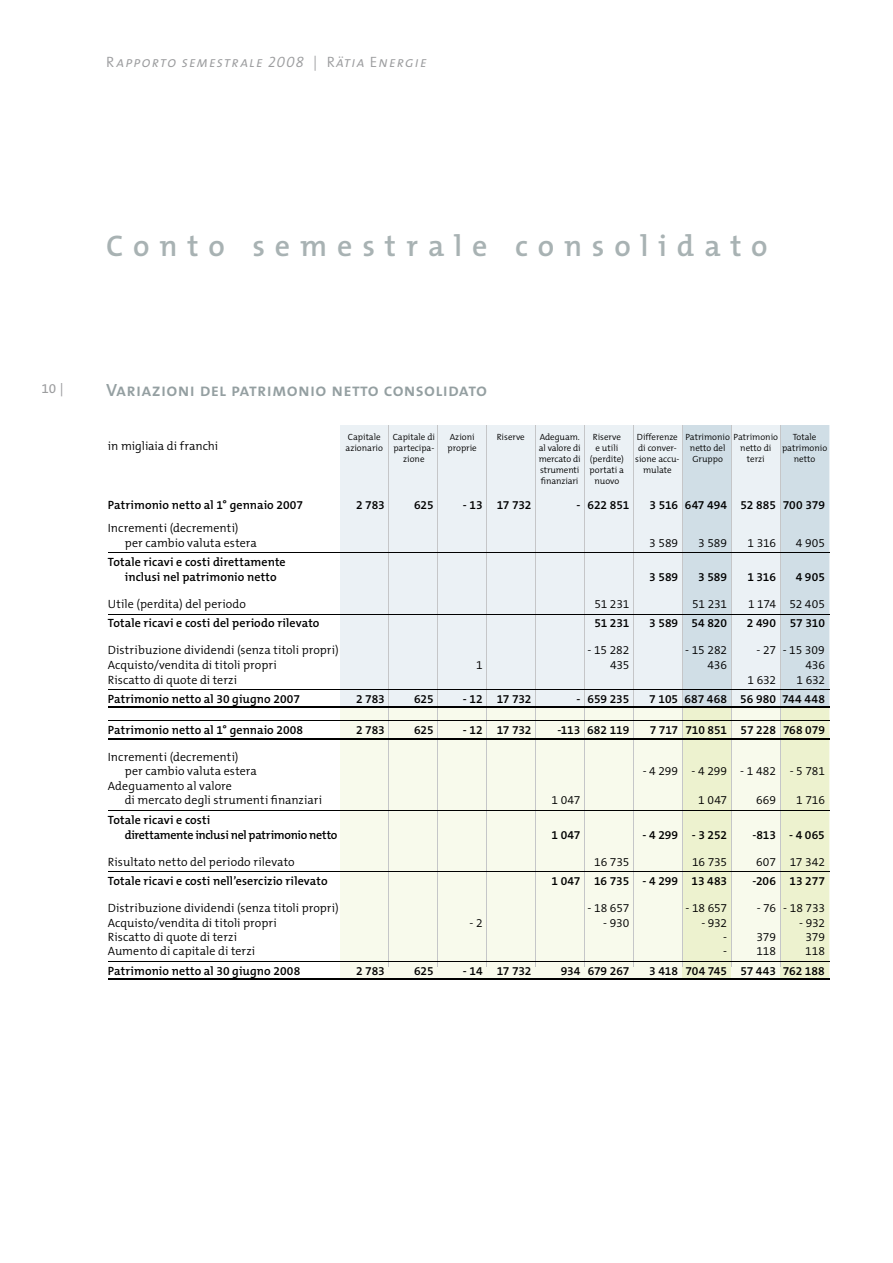
<style>
.page{position:relative;width:893px;height:1263px;background:#fff}
.page>*{position:absolute;margin:0;border:0;box-sizing:border-box;transform-origin:0 0}
.t1{font:600 30px "The Mix B6";letter-spacing:.33em;color:#a8b2b3}
.t2{font:18px "The Sans Semi Bold Caps";letter-spacing:.015em;color:#949fa1}
.t3{font:italic 15px "The Sans Semi Light Caps";letter-spacing:.065em;color:#9c9d9f}
.t4{font:13.5px "The Mix B5 Plain";color:#9c9d9f}
.t5{font:300 12px/14.4px "The Mix B4";letter-spacing:.005em;color:#000}
.t6{font:600 12px/15px "The Mix B6";letter-spacing:.005em;color:#000}
.t7{font:600 12px/15px "The Mix B6";letter-spacing:-.02em;color:#000}
.t8{font:300 9px/10.8px "The Mix B4";color:#000;text-align:center}
.s1{font-style:normal}
</style>
<div class="page">
<div style="left:340px;top:707px;width:489px;height:272px;background:#f8faec"></div>
<div style="left:780px;top:707px;width:49px;height:272px;background:#edf2cf"></div>
<div style="left:682px;top:707px;width:49px;height:272px;background:#edf2cf"></div>
<div style="left:340px;top:425px;width:489px;height:282px;background:#ebf1f5"></div>
<div style="left:780px;top:425px;width:49px;height:282px;background:#d0dee6"></div>
<div style="left:682px;top:425px;width:49px;height:282px;background:#d0dee6"></div>
<hr style="left:780px;top:425px;width:1px;height:542px;background:#c5c6c8">
<hr style="left:731px;top:425px;width:1px;height:542px;background:#c5c6c8">
<hr style="left:682px;top:425px;width:1px;height:542px;background:#c5c6c8">
<hr style="left:633px;top:425px;width:1px;height:542px;background:#c5c6c8">
<hr style="left:584px;top:425px;width:1px;height:542px;background:#c5c6c8">
<hr style="left:535px;top:425px;width:1px;height:542px;background:#c5c6c8">
<hr style="left:486px;top:425px;width:1px;height:542px;background:#c5c6c8">
<hr style="left:438px;top:425px;width:1px;height:542px;background:#c5c6c8">
<hr style="left:389px;top:425px;width:1px;height:542px;background:#c5c6c8">
<hr style="left:108px;top:553px;width:721px;height:1px;background:#000">
<hr style="left:108px;top:614px;width:721px;height:1px;background:#000">
<hr style="left:108px;top:689px;width:721px;height:1px;background:#000">
<hr style="left:108px;top:707px;width:721px;height:1px;background:#000">
<hr style="left:108px;top:721px;width:721px;height:1px;background:#000">
<hr style="left:108px;top:738px;width:721px;height:1px;background:#000">
<hr style="left:108px;top:810px;width:721px;height:1px;background:#000">
<hr style="left:108px;top:872px;width:721px;height:1px;background:#000">
<hr style="left:108px;top:961px;width:721px;height:1px;background:#000">
<hr style="left:108px;top:979px;width:721px;height:1px;background:#000">
<p class="t3" style="left:106px;top:52px;width:322px"><span class="s1">R</span>apporto semestrale 2008 | <span class="s1">R</span>ätia <span class="s1">E</span>nergie</p>
<h1 class="t1" style="left:106px;top:230px;width:663px">Conto semestrale consolidato</h1>
<p class="t4" style="left:41px;top:381px;width:24px">10 |</p>
<h2 class="t2" style="left:106px;top:379px;width:382px">Variazioni del patrimonio netto consolidato</h2>
<p class="t8" style="left:346px;top:432px;width:39px;text-align:left">Capitale azionario</p>
<p class="t8" style="left:393px;top:432px;width:44px">Capitale di partecipa&shy;zione</p>
<p class="t8" style="left:448px;top:432px;width:31px;text-align:left">Azioni proprie</p>
<p class="t8" style="left:497px;top:432px;width:30px">Riserve</p>
<p class="t8" style="left:590px;top:432px;width:36px">Riserve e utili (perdite) portati a nuovo</p>
<p class="t8" style="left:635px;top:432px;width:46px">Differenze di conver&shy;sione accu&shy;mulate</p>
<p class="t8" style="left:690px;top:432px;width:90px;text-align:left;text-indent:-4px">Patrimonio Patrimonio netto del<br>Gruppo</p>
<p class="t8" style="left:539px;top:432px;width:43px;text-align:left">Adeguam. al valore di mercato di strumenti finanziari</p>
<p class="t8" style="left:740px;top:443px;width:33px">netto di terzi</p>
<p class="t8" style="left:782px;top:432px;width:47px">Totale patrimonio netto</p>
<p class="t5" style="left:108px;top:439px;width:112px">in migliaia di franchi</p>
<p class="t6" style="left:108px;top:498px;width:197px">Patrimonio netto al 1° gennaio 2007</p>
<p class="t6" style="left:356px;top:498px;width:30px">2 783</p>
<p class="t6" style="left:414px;top:498px;width:21px">625</p>
<p class="t6" style="left:463px;top:498px;width:70px">- 13 17 732</p>
<p class="t6" style="left:576px;top:498px;width:54px">- 622 851</p>
<p class="t6" style="left:650px;top:498px;width:177px">3 516 647 494 52 885 700 379</p>
<p class="t5" style="left:125px;top:521px;width:134px;text-indent:-17px">Incrementi (decrementi) per cambio valuta estera</p>
<p class="t5" style="left:649px;top:536px;width:30px">3 589</p>
<p class="t5" style="left:698px;top:536px;width:30px">3 589</p>
<p class="t5" style="left:747px;top:536px;width:30px">1 316</p>
<p class="t5" style="left:796px;top:536px;width:31px">4 905</p>
<p class="t6" style="left:125px;top:555px;width:162px;text-indent:-17px">Totale ricavi e costi direttamente inclusi nel patrimonio netto</p>
<p class="t6" style="left:649px;top:570px;width:31px">3 589</p>
<p class="t6" style="left:698px;top:570px;width:31px">3 589</p>
<p class="t6" style="left:747px;top:570px;width:30px">1 316</p>
<p class="t6" style="left:796px;top:570px;width:31px">4 905</p>
<p class="t5" style="left:108px;top:597px;width:140px">Utile (perdita) del periodo</p>
<p class="t5" style="left:594px;top:597px;width:36px">51 231</p>
<p class="t5" style="left:692px;top:597px;width:36px">51 231</p>
<p class="t5" style="left:748px;top:597px;width:78px">1 174 52 405</p>
<p class="t6" style="left:108px;top:616px;width:213px">Totale ricavi e costi del periodo rilevato</p>
<p class="t6" style="left:594px;top:616px;width:36px">51 231</p>
<p class="t6" style="left:649px;top:616px;width:79px">3 589 54 820</p>
<p class="t6" style="left:747px;top:616px;width:80px">2 490 57 310</p>
<p class="t5" style="left:108px;top:643px;width:233px">Distribuzione dividendi (senza titoli propri)</p>
<p class="t5" style="left:587px;top:643px;width:43px">- 15 282</p>
<p class="t5" style="left:685px;top:643px;width:43px">- 15 282</p>
<p class="t5" style="left:756px;top:643px;width:70px">- 27 - 15 309</p>
<p class="t5" style="left:108px;top:658px;width:170px">Acquisto/vendita di titoli propri</p>
<p class="t5" style="left:476px;top:658px;width:8px">1</p>
<p class="t5" style="left:610px;top:658px;width:21px">435</p>
<p class="t5" style="left:708px;top:658px;width:21px">436</p>
<p class="t5" style="left:805px;top:658px;width:21px">436</p>
<p class="t5" style="left:108px;top:673px;width:131px">Riscatto di quote di terzi</p>
<p class="t5" style="left:748px;top:673px;width:30px">1 632</p>
<p class="t5" style="left:796px;top:673px;width:30px">1 632</p>
<p class="t6" style="left:108px;top:691px;width:194px">Patrimonio netto al 30 giugno 2007</p>
<p class="t6" style="left:356px;top:691px;width:30px">2 783</p>
<p class="t6" style="left:414px;top:691px;width:21px">625</p>
<p class="t6" style="left:463px;top:691px;width:70px">- 12 17 732</p>
<p class="t6" style="left:576px;top:691px;width:54px">- 659 235</p>
<p class="t6" style="left:649px;top:691px;width:177px">7 105 687 468 56 980 744 448</p>
<p class="t6" style="left:108px;top:723px;width:197px">Patrimonio netto al 1° gennaio 2008</p>
<p class="t6" style="left:356px;top:723px;width:30px">2 783</p>
<p class="t6" style="left:414px;top:723px;width:21px">625</p>
<p class="t6" style="left:463px;top:723px;width:70px">- 12 17 732</p>
<p class="t6" style="left:557px;top:723px;width:73px">-113 682 119</p>
<p class="t6" style="left:650px;top:723px;width:177px">7 717 710 851 57 228 768 079</p>
<p class="t5" style="left:125px;top:750px;width:134px;text-indent:-17px">Incrementi (decrementi) per cambio valuta estera</p>
<p class="t5" style="left:643px;top:764px;width:184px">- 4 299 - 4 299 - 1 482 - 5 781</p>
<p class="t5" style="left:125px;top:779px;width:199px;text-indent:-17px">Adeguamento al valore<br>di mercato degli strumenti finanziari</p>
<p class="t7" style="left:125px;top:812px;width:214px;text-indent:-17px">Totale ricavi e costi<br>direttamente inclusi nel patrimonio netto</p>
<p class="t5" style="left:552px;top:793px;width:30px">1 047</p>
<p class="t5" style="left:698px;top:793px;width:30px">1 047</p>
<p class="t5" style="left:756px;top:793px;width:21px">669</p>
<p class="t5" style="left:796px;top:793px;width:30px">1 716</p>
<p class="t6" style="left:551px;top:827px;width:30px">1 047</p>
<p class="t6" style="left:643px;top:827px;width:86px">- 4 299 - 3 252</p>
<p class="t6" style="left:752px;top:827px;width:74px">-813 - 4 065</p>
<p class="t5" style="left:108px;top:855px;width:188px">Risultato netto del periodo rilevato</p>
<p class="t5" style="left:594px;top:855px;width:37px">16 735</p>
<p class="t5" style="left:692px;top:855px;width:37px">16 735</p>
<p class="t5" style="left:756px;top:855px;width:70px">607 17 342</p>
<p class="t6" style="left:108px;top:874px;width:221px">Totale ricavi e costi nell’esercizio rilevato</p>
<p class="t6" style="left:551px;top:874px;width:177px">1 047 16 735 - 4 299 13 483</p>
<p class="t6" style="left:753px;top:874px;width:74px">-206 13 277</p>
<p class="t5" style="left:108px;top:901px;width:233px">Distribuzione dividendi (senza titoli propri)</p>
<p class="t5" style="left:588px;top:901px;width:43px">- 18 657</p>
<p class="t5" style="left:685px;top:901px;width:43px">- 18 657</p>
<p class="t5" style="left:757px;top:901px;width:70px">- 76 - 18 733</p>
<p class="t5" style="left:108px;top:916px;width:170px">Acquisto/vendita di titoli propri</p>
<p class="t5" style="left:469px;top:916px;width:15px">- 2</p>
<p class="t5" style="left:603px;top:916px;width:28px">- 930</p>
<p class="t5" style="left:701px;top:916px;width:27px">- 932</p>
<p class="t5" style="left:799px;top:916px;width:27px">- 932</p>
<p class="t5" style="left:108px;top:930px;width:131px">Riscatto di quote di terzi</p>
<p class="t5" style="left:723px;top:930px;width:5px">-</p>
<p class="t5" style="left:756px;top:930px;width:21px">379</p>
<p class="t5" style="left:805px;top:930px;width:21px">379</p>
<p class="t5" style="left:108px;top:944px;width:149px">Aumento di capitale di terzi</p>
<p class="t5" style="left:723px;top:944px;width:5px">-</p>
<p class="t5" style="left:756px;top:944px;width:21px">118</p>
<p class="t5" style="left:805px;top:944px;width:21px">118</p>
<p class="t6" style="left:108px;top:963px;width:194px">Patrimonio netto al 30 giugno 2008</p>
<p class="t6" style="left:356px;top:963px;width:30px">2 783</p>
<p class="t6" style="left:414px;top:963px;width:21px">625</p>
<p class="t6" style="left:463px;top:963px;width:70px">- 14 17 732</p>
<p class="t6" style="left:561px;top:963px;width:70px">934 679 267</p>
<p class="t6" style="left:649px;top:963px;width:177px">3 418 704 745 57 443 762 188</p>
</div>
